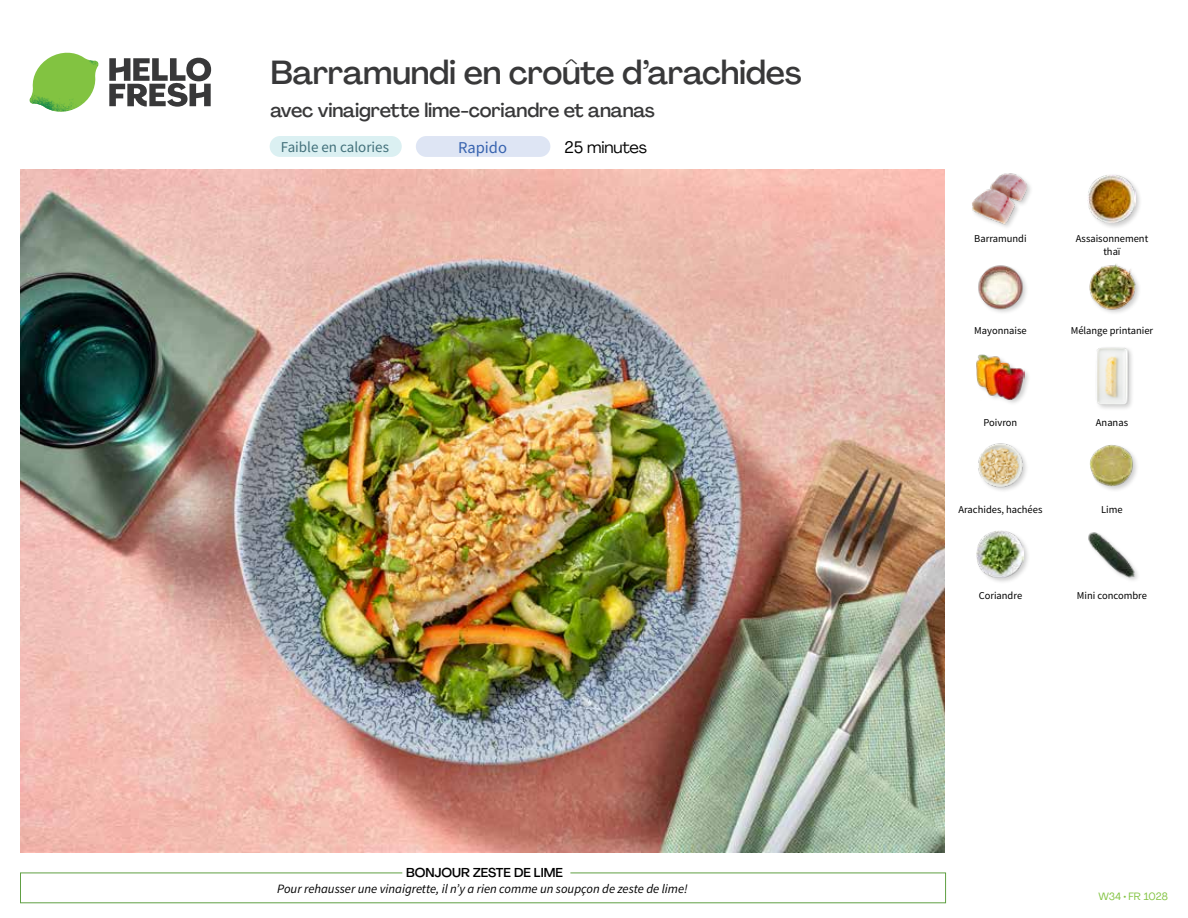
<style>
.page{position:relative;width:1188px;height:918px;background:#fff}
.page>*{position:absolute;margin:0;border:0;box-sizing:border-box;transform-origin:0 0}
.t1{font:500 33px "Agrandir";letter-spacing:-.01em;color:#383839}
.t2{font:500 19.5px "Agrandir";letter-spacing:-.01em;color:#383839}
.t3{font:16.5px "Agrandir";letter-spacing:-.01em;color:#000}
.t4{font:16.5px "Source Sans Pro";color:#3763af}
.t5{font:15px "Source Sans Pro";color:#43717b}
.t6{font:italic 12.75px "Source Sans Pro";color:#000}
.t7{font:500 12.75px "Agrandir";color:#000}
.t8{font:10.5px/13.5px "Source Sans Pro";color:#000;text-align:center}
.t9{font:10.5px "Agrandir";color:#82c341}
</style>
<div class="page">
<svg style="left:109px;top:57px;width:102px;height:50px"></svg>
<svg style="left:34px;top:53px;width:62px;height:40px"></svg>
<img style="left:67px;top:53px;width:32px;height:26px">
<img style="left:33px;top:75px;width:59px;height:11px">
<img style="left:29px;top:79px;width:61px;height:33px">
<img style="left:65px;top:86px;width:27px;height:25px">
<div style="left:20px;top:873px;width:926px;height:30px;border:1px solid #609f43"></div>
<div style="left:402px;top:865px;width:168px;height:15px;background:#fff"></div>
<img style="left:21px;top:170px;width:924px;height:682px">
<div style="left:416px;top:136px;width:134px;height:21px;background:#dee5f4;border-radius:10px"></div>
<div style="left:270px;top:136px;width:132px;height:21px;background:#dbf0f2;border-radius:10px"></div>
<img style="left:1088px;top:532px;width:50px;height:48px">
<div style="left:975px;top:529px;width:56px;height:55px;background:#000;opacity:.2"></div>
<img style="left:977px;top:530px;width:47px;height:47px">
<img style="left:1089px;top:445px;width:47px;height:44px">
<img style="left:978px;top:443px;width:49px;height:48px">
<div style="left:1095px;top:346px;width:40px;height:66px;background:#000;opacity:.2"></div>
<img style="left:1095px;top:347px;width:40px;height:58px">
<div style="left:975px;top:354px;width:56px;height:52px;background:#000;opacity:.2"></div>
<img style="left:976px;top:354px;width:49px;height:47px">
<img style="left:1089px;top:264px;width:50px;height:49px">
<img style="left:978px;top:265px;width:49px;height:48px">
<div style="left:1087px;top:173px;width:56px;height:57px;background:#000;opacity:.2"></div>
<img style="left:1088px;top:174px;width:48px;height:48px">
<img style="left:972px;top:173px;width:57px;height:54px">
<h1 class="t1" style="left:271px;top:52px;width:533px">Barramundi en croûte d’arachides</h1>
<h2 class="t2" style="left:271px;top:98px;width:386px">avec vinaigrette lime-coriandre et ananas</h2>
<h3 class="t5" style="left:281px;top:138px;width:110px">Faible en calories</h3>
<h3 class="t3" style="left:565px;top:137px;width:84px">25 minutes</h3>
<h3 class="t4" style="left:458px;top:137px;width:50px">Rapido</h3>
<p class="t7" style="left:406px;top:864px;width:158px">BONJOUR ZESTE DE LIME</p>
<p class="t6" style="left:277px;top:881px;width:412px">Pour rehausser une vinaigrette, il n’y a rien comme un soupçon de zeste de lime!</p>
<p class="t8" style="left:974px;top:231px;width:54px">Barramundi</p>
<p class="t8" style="left:974px;top:324px;width:54px">Mayonnaise</p>
<p class="t8" style="left:1076px;top:231px;width:74px">Assaisonnement thaï</p>
<p class="t8" style="left:1071px;top:324px;width:84px">Mélange printanier</p>
<p class="t8" style="left:984px;top:416px;width:35px">Poivron</p>
<p class="t8" style="left:1096px;top:416px;width:34px">Ananas</p>
<p class="t8" style="left:959px;top:503px;width:85px">Arachides, hachées</p>
<p class="t8" style="left:1101px;top:503px;width:23px">Lime</p>
<p class="t8" style="left:979px;top:589px;width:45px">Coriandre</p>
<p class="t8" style="left:1077px;top:589px;width:72px">Mini concombre</p>
<p class="t9" style="left:1098px;top:890px;width:71px">W34 • FR 1028</p>
</div>
